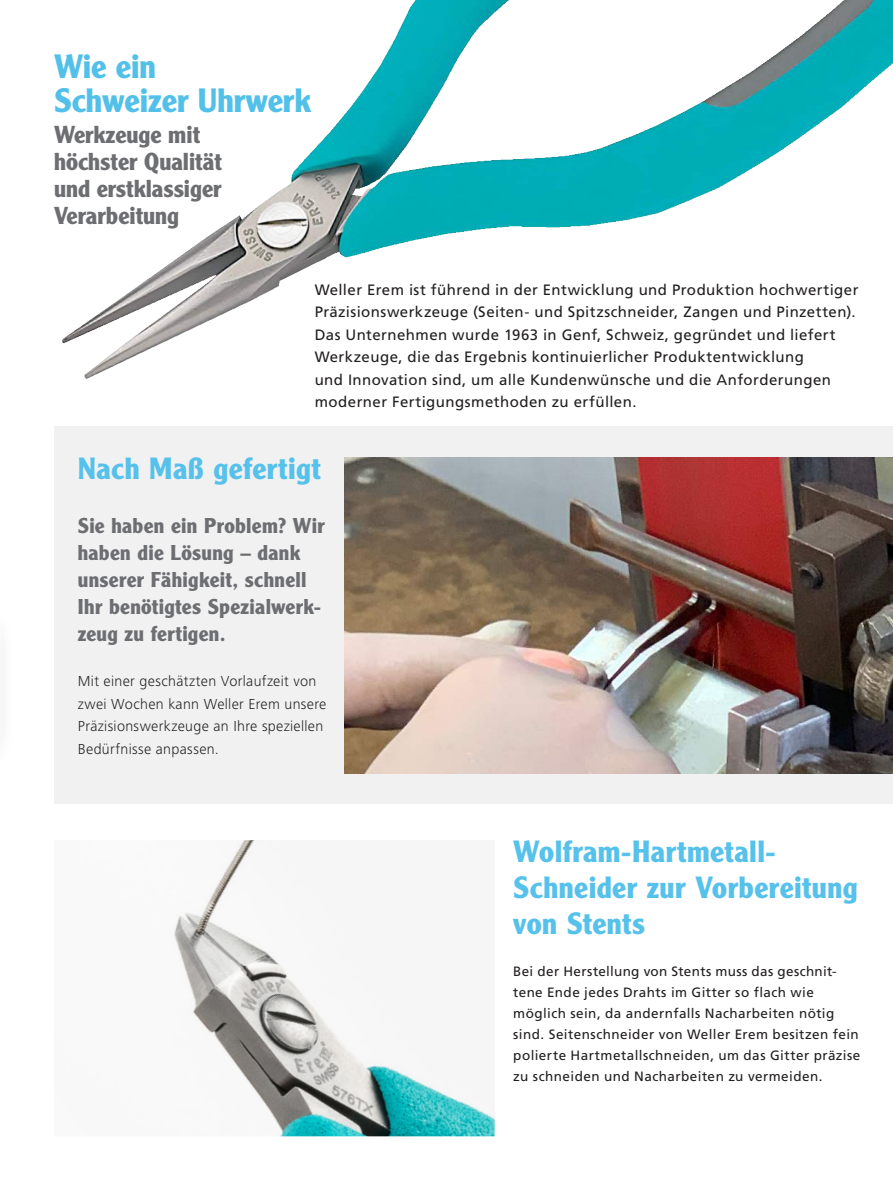
<style>
.page{position:relative;width:893px;height:1191px;background:#fff}
.page>*{position:absolute;margin:0;border:0;box-sizing:border-box;transform-origin:0 0}
.t1{font:700 33px/34.5px "Clearface Gothic LT Std";color:#53c0e9}
.t2{font:700 30px/36px "Clearface Gothic LT Std";letter-spacing:.015em;color:#56c1eb}
.t3{font:700 24px/27px "Clearface Gothic LT Std";color:#6d6e71}
.t4{font:700 21px/27px "Clearface Gothic LT Std";letter-spacing:.015em;color:#6d6e71}
.t5{font:15px/22.5px "Frutiger";letter-spacing:.03em;color:#221f1f}
.t6{font:300 15px/22.5px "Frutiger Next LT";letter-spacing:.02em;color:#221f1f}
.t7{font:13.5px/21px "Frutiger";letter-spacing:.03em;color:#221f1f}
</style>
<div class="page">
<div style="left:54px;top:426px;width:839px;height:377px;background:#f1f1f2"></div>
<img style="left:344px;top:458px;width:549px;height:315px">
<img style="left:173px;top:840px;width:322px;height:296px">
<img style="left:62px;top:0;width:831px;height:379px">
<h1 class="t1" style="left:54px;top:48px;width:259px">Wie ein<br>Schweizer Uhrwerk</h1>
<h3 class="t3" style="left:54px;top:121px;width:169px">Werkzeuge mit höchster Qualität und erstklassiger<br>Verarbeitung</h3>
<p class="t5" style="left:315px;top:279px;width:545px">Weller Erem ist führend in der Entwicklung und Produktion hochwertiger Präzisionswerkzeuge (Seiten- und Spitzschneider, Zangen und Pinzetten).<br>Das Unternehmen wurde 1963 in Genf, Schweiz, gegründet und liefert Werkzeuge, die das Ergebnis kontinuierlicher Produktentwicklung<br>und Innovation sind, um alle Kundenwünsche und die Anforderungen moderner Fertigungsmethoden zu erfüllen.</p>
<h2 class="t2" style="left:78px;top:450px;width:245px">Nach Maß gefertigt</h2>
<h3 class="t4" style="left:78px;top:512px;width:249px">Sie haben ein Problem? Wir haben die Lösung – dank unserer Fähigkeit, schnell<br>Ihr benötigtes Spezialwerk&shy;zeug zu fertigen.</h3>
<p class="t6" style="left:78px;top:670px;width:250px">Mit einer geschätzten Vorlaufzeit von zwei Wochen kann Weller Erem unsere Präzisionswerkzeuge an Ihre speziellen Bedürfnisse anpassen.</p>
<h2 class="t2" style="left:513px;top:832px;width:346px">Wolfram-Hartmetall-<br>Schneider zur Vorbereitung von Stents</h2>
<p class="t7" style="left:513px;top:961px;width:348px">Bei der Herstellung von Stents muss das geschnit&shy;tene Ende jedes Drahts im Gitter so flach wie möglich sein, da andernfalls Nacharbeiten nötig sind. Seitenschneider von Weller Erem besitzen fein polierte Hartmetallschneiden, um das Gitter präzise zu schneiden und Nacharbeiten zu vermeiden.</p>
</div>
